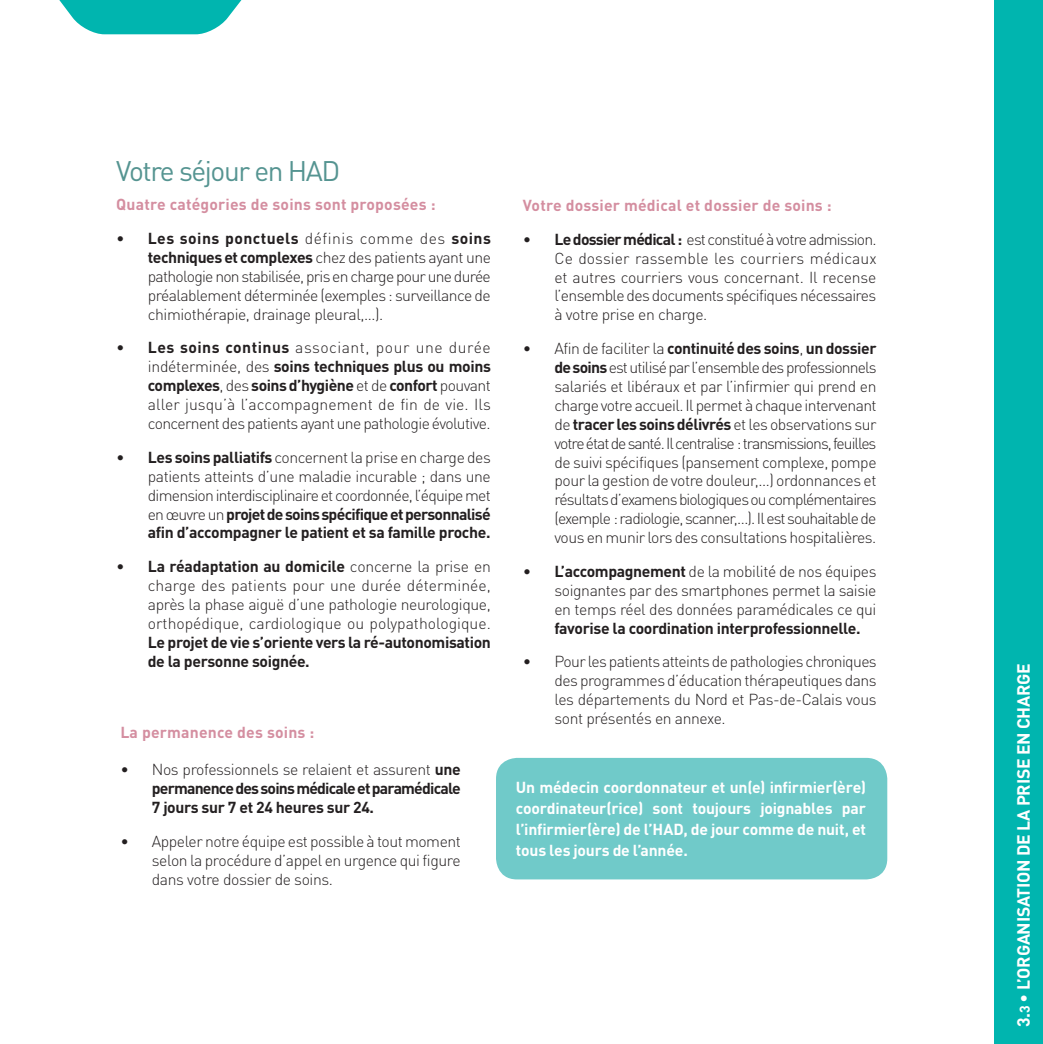
<style>
.page{position:relative;width:1043px;height:1044px;background:#fff}
.page>*{position:absolute;margin:0;border:0;box-sizing:border-box;transform-origin:0 0}
.t1{font:28px "DINOT";letter-spacing:-.05em;color:#559491}
.t2{font:700 17.5px "DINOT";letter-spacing:-.015em;color:#fff}
.t3{font:300 15.75px/18.9px "DINOT";letter-spacing:-.03em;color:#231f20;text-align:justify}
.t4{font:700 15.75px/18.9px "DINOT";letter-spacing:-.025em;color:#231f20;text-align:justify}
.t5{font:700 15.75px/21px "DINOT";letter-spacing:-.015em;color:#fff;text-align:justify}
.t6{font:700 15.75px "DINOT";letter-spacing:.01em;color:#d48ea0}
.s1{font-weight:700}
.s2{font-weight:300}
.s3{font-size:14px}
.s4{font-weight:400}
</style>
<div class="page">
<div style="left:993px;top:0;width:49px;height:1044px;background:#00b5af"></div>
<svg style="left:59px;top:0;width:183px;height:34px"></svg>
<div style="left:496px;top:758px;width:391px;height:121px;background:#70cac9;border-radius:21px"></div>
<h1 class="t1" style="left:116px;top:154px;width:225px">Votre séjour en HAD</h1>
<p class="t6" style="left:116px;top:194px;width:321px">Quatre catégories de soins sont proposées :</p>
<p class="t3" style="left:148px;top:229px;width:344px;text-indent:-32px">• <span class="s1">Les soins ponctuels</span> définis comme des <span class="s1">soins techniques et complexes</span> chez des patients ayant une pathologie non stabilisée, pris en charge pour une durée préalablement déterminée (exemples : surveillance de chimiothérapie, drainage pleural,…).</p>
<p class="t3" style="left:148px;top:338px;width:344px;text-indent:-32px">• <span class="s1">Les soins continus</span> associant, pour une durée indéterminée, des <span class="s1">soins techniques plus ou moins complexes</span>, des <span class="s1">soins d’hygiène</span> et de <span class="s1">confort</span> pouvant aller jusqu’à l’accompagnement de fin de vie. Ils concernent des patients ayant une pathologie évolutive.</p>
<p class="t3" style="left:148px;top:448px;width:344px;text-indent:-32px">• <span class="s1">Les soins palliatifs</span> concernent la prise en charge des patients atteints d’une maladie incurable ; dans une dimension interdisciplinaire et coordonnée, l’équipe met en œuvre un <span class="s1">projet de soins spécifique et personnalisé afin d’accompagner le patient et sa famille proche.</span></p>
<p class="t3" style="left:148px;top:557px;width:344px;text-indent:-32px">• <span class="s1">La réadaptation au domicile</span> concerne la prise en charge des patients pour une durée déterminée, après la phase aiguë d’une pathologie neurologique, orthopédique, cardiologique ou polypathologique.</p>
<p class="t4" style="left:148px;top:632px;width:344px">Le projet de vie s’oriente vers la ré-autonomisation de la personne soignée.</p>
<p class="t6" style="left:120px;top:722px;width:195px">La permanence des soins :</p>
<p class="t4" style="left:152px;top:760px;width:310px;text-indent:-32px"><span class="s2">• Nos professionnels se relaient et assurent</span> une permanence des soins médicale et paramédicale 7 jours sur 7 et 24 heures sur 24.</p>
<p class="t3" style="left:152px;top:832px;width:310px;text-indent:-32px">• Appeler notre équipe est possible à tout moment selon la procédure d’appel en urgence qui figure dans votre dossier de soins.</p>
<p class="t6" style="left:523px;top:195px;width:310px">Votre dossier médical et dossier de soins :</p>
<p class="t3" style="left:554px;top:229px;width:324px;text-indent:-32px">• <span class="s1">Le dossier médical :</span> est constitué à votre admission.<br>Ce dossier rassemble les courriers médicaux et autres courriers vous concernant. Il recense l’ensemble des documents spécifiques nécessaires à votre prise en charge.</p>
<p class="t3" style="left:554px;top:339px;width:324px;text-indent:-32px">• Afin de faciliter la <span class="s1">continuité des soins</span>, <span class="s1">un dossier de soins</span> est utilisé par l’ensemble des professionnels salariés et libéraux et par l’infirmier qui prend en charge votre accueil. Il permet à chaque intervenant de <span class="s1">tracer les soins délivrés</span> et les observations sur votre état de santé. Il centralise : transmissions, feuilles de suivi spécifiques (pansement complexe, pompe pour la gestion de votre douleur,…) ordonnances et résultats d’examens biologiques ou complémentaires (exemple : radiologie, scanner,…). Il est souhaitable de vous en munir lors des consultations hospitalières.</p>
<p class="t3" style="left:554px;top:562px;width:323px;text-indent:-32px">• <span class="s1">L’accompagnement</span> de la mobilité de nos équipes soignantes par des smartphones permet la saisie en temps réel des données paramédicales ce qui</p>
<p class="t4" style="left:554px;top:618px;width:308px">favorise la coordination interprofessionnelle.</p>
<p class="t3" style="left:554px;top:652px;width:324px;text-indent:-32px">• Pour les patients atteints de pathologies chroniques des programmes d’éducation thérapeutiques dans les départements du Nord et Pas-de-Calais vous sont présentés en annexe.</p>
<p class="t5" style="left:516px;top:776px;width:352px">Un médecin coordonnateur et un(e) infirmier(ère) coordinateur(rice) sont toujours joignables par l’infirmier(ère) de l’HAD, de jour comme de nuit, et tous les jours de l’année.</p>
<p class="t2" style="left:1011px;top:1027px;width:365px;rotate:-90deg">3.<span class="s3">3</span> <span class="s4">•</span> L’ORGANISATION DE LA PRISE EN CHARGE</p>
</div>
